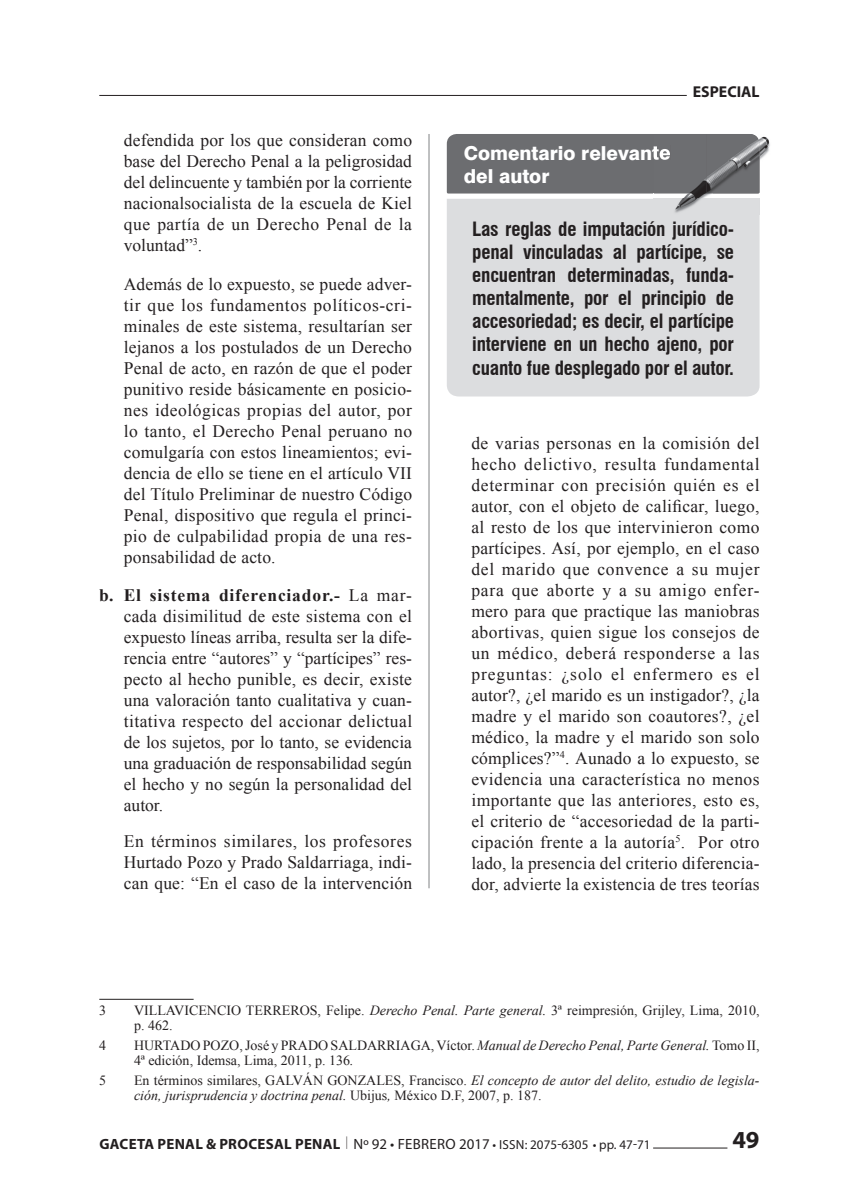
<style>
.page{position:relative;width:844px;height:1191px;background:#fff}
.page>*{position:absolute;margin:0;border:0;box-sizing:border-box;transform-origin:0 0}
.t1{font:700 24.5px "Myriad Pro";color:#231f20}
.t2{font:700 condensed 19.25px/23.1px "Swiss 721 BT";letter-spacing:-.01em;color:#231f20;text-align:justify}
.t3{font:800 19.25px/23.1px "Swiss 721 BT";color:#fff}
.t4{font:17.5px/21px "Times New Roman";letter-spacing:.01em;color:#231f20;text-align:justify}
.t5{font:700 15.75px "Myriad Pro";color:#231f20}
.t6{font:700 14.88px "Myriad Pro";letter-spacing:.02em;color:#231f20}
.t7{font:14px/15.8px "Times New Roman";color:#231f20}
.t8{font:italic 14px/15.8px "Times New Roman";color:#231f20}
.s1{font-weight:700}
.s2{font-style:italic}
.s3{font-style:normal}
.s4{font-weight:400}
.s5{font-weight:400;font-size:13.12px}
</style>
<div class="page">
<hr style="left:99px;top:95px;width:587px;height:1px;background:#231f20">
<hr style="left:603px;top:1147px;width:156px;height:1px;background:#231f20">
<div style="left:727px;top:1123px;width:42px;height:35px;background:#fff"></div>
<div style="left:592px;top:1136px;width:61px;height:17px;background:#fff"></div>
<hr style="left:428px;top:134px;width:1px;height:754px;background:#808285">
<hr style="left:99px;top:998px;width:94px;height:1px;background:#231f20">
<div style="left:447px;top:199px;width:312px;height:197px;background:#dcdddf"></div>
<div style="left:446px;top:134px;width:207px;height:59px;background:#6c6d70"></div>
<img style="left:759px;top:136px;width:11px;height:38px">
<img style="left:653px;top:193px;width:59px;height:6px">
<img style="left:712px;top:174px;width:48px;height:40px">
<img style="left:653px;top:199px;width:106px;height:15px">
<img style="left:653px;top:134px;width:106px;height:59px">
<img style="left:653px;top:145px;width:16px;height:15px">
<p class="t4" style="left:124px;top:129px;width:290px">defendida por los que consideran como base del Derecho Penal a la peligrosidad del delincuente y también por la corriente nacionalsocialista de la escuela de Kiel que partía de un Derecho Penal de la voluntad”<sup>3</sup>.</p>
<p class="t4" style="left:124px;top:273px;width:290px">Además de lo expuesto, se puede adver&shy;tir que los fundamentos políticos-cri&shy;minales de este sistema, resultarían ser lejanos a los postulados de un Derecho Penal de acto, en razón de que el poder punitivo reside básicamente en posicio&shy;nes ideológicas propias del autor, por lo tanto, el Derecho Penal peruano no comulgaría con estos lineamientos; evi&shy;dencia de ello se tiene en el artículo VII del Título Preliminar de nuestro Código Penal, dispositivo que regula el princi&shy;pio de culpabilidad propia de una res&shy;ponsabilidad de acto.</p>
<p class="t4" style="left:124px;top:584px;width:290px;text-indent:-25px"><span class="s1">b. El sistema diferenciador.-</span> La mar&shy;cada disimilitud de este sistema con el expuesto líneas arriba, resulta ser la dife&shy;rencia entre “autores” y “partícipes” res&shy;pecto al hecho punible, es decir, existe una valoración tanto cualitativa y cuan&shy;titativa respecto del accionar delictual de los sujetos, por lo tanto, se evidencia una graduación de responsabilidad según el hecho y no según la personalidad del autor.</p>
<p class="t4" style="left:124px;top:830px;width:290px">En términos similares, los profesores Hurtado Pozo y Prado Saldarriaga, indi&shy;can que: “En el caso de la intervención</p>
<p class="t3" style="left:463px;top:141px;width:208px">Comentario relevante del autor</p>
<p class="t5" style="left:692px;top:81px;width:68px">ESPECIAL</p>
<p class="t2" style="left:472px;top:217px;width:263px">Las reglas de imputación jurídico&shy;penal vinculadas al partícipe, se encuentran determinadas, funda&shy;mentalmente, por el principio de accesoriedad; es decir, el partícipe interviene en un hecho ajeno, por cuanto fue desplegado por el autor.</p>
<p class="t4" style="left:471px;top:432px;width:290px">de varias personas en la comisión del hecho delictivo, resulta fundamental determinar con precisión quién es el autor, con el objeto de calificar, luego, al resto de los que intervinieron como partícipes. Así, por ejemplo, en el caso del marido que convence a su mujer para que aborte y a su amigo enfer&shy;mero para que practique las maniobras abortivas, quien sigue los consejos de un médico, deberá responderse a las preguntas: ¿solo el enfermero es el autor?, ¿el marido es un instigador?, ¿la madre y el marido son coautores?, ¿el médico, la madre y el marido son solo cómplices?”<sup>4</sup>. Aunado a lo expuesto, se evidencia una característica no menos importante que las anteriores, esto es, el criterio de “accesoriedad de la parti&shy;cipación frente a la autoría<sup>5</sup>. Por otro lado, la presencia del criterio diferencia&shy;dor, advierte la existencia de tres teorías</p>
<p class="t7" style="left:99px;top:1001px;width:8px">3</p>
<p class="t7" style="left:134px;top:1001px;width:627px">VILLAVICENCIO TERREROS, Felipe. <span class="s2">Derecho Penal. Parte general.</span> 3ª reimpresión, Grijley, Lima, 2010, p. 462.</p>
<p class="t7" style="left:99px;top:1036px;width:8px">4</p>
<p class="t7" style="left:134px;top:1036px;width:627px">HURTADO POZO, José y PRADO SALDARRIAGA, Víctor. <span class="s2">Manual de Derecho Penal, Parte General.</span> Tomo II,<br>4ª edición, Idemsa, Lima, 2011, p. 136<span class="s2">.</span></p>
<p class="t7" style="left:99px;top:1071px;width:8px">5</p>
<p class="t8" style="left:134px;top:1071px;width:627px"><span class="s3">En términos similares, GALVÁN GONZALES, Francisco.</span> El concepto de autor del delito, estudio de legisla&shy;ción, jurisprudencia y doctrina penal. <span class="s3">Ubijus</span>, <span class="s3">México D.F, 2007, p. 187.</span></p>
<p class="t6" style="left:99px;top:1134px;width:552px">GACETA PENAL &amp; PROCESAL PENAL <sup>|</sup> <span class="s4">Nº 92 • FEBRERO 2017</span> <span class="s5">• ISSN: 2075-6305 • pp. 47-71</span></p>
<h1 class="t1" style="left:732px;top:1124px;width:29px">49</h1>
</div>
